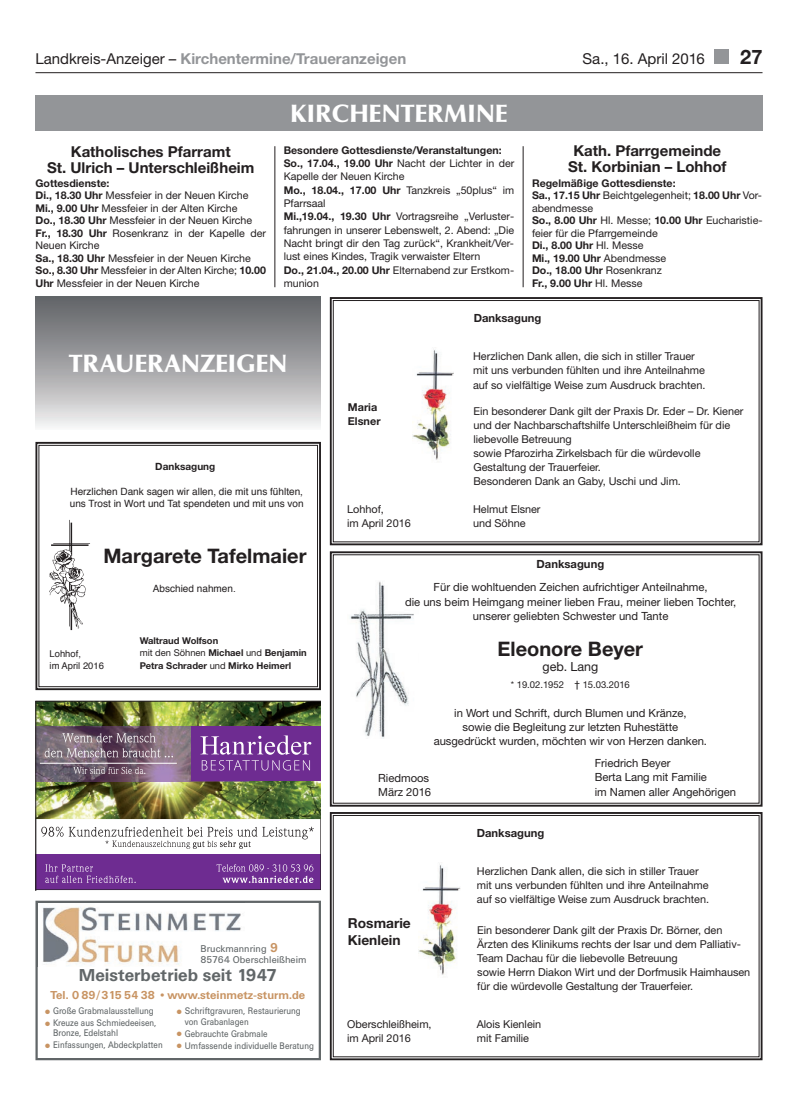
<style>
.page{position:relative;width:798px;height:1117px;background:#fff}
.page>*{position:absolute;margin:0;border:0;box-sizing:border-box;transform-origin:0 0}
.t1{font:900 25px "Optima";color:#fff}
.t2{font:700 20px "Helvetica Neue";color:#231f20}
.t3{font:700 16.88px "Univers BQ";color:#616668}
.t4{font:700 15px/16.2px "Helvetica Neue";color:#231f20;text-align:center}
.t5{font:700 15px "Helvetica Neue";color:#939598}
.t6{font:15px "Helvetica Neue";color:#231f20}
.t7{font:700 13.75px/17.9px "Helvetica Neue";color:#231f20}
.t8{font:12.5px "Helvetica Neue";letter-spacing:-.005em;color:#231f20}
.t9{font:11.25px/14.1px "Helvetica Neue";letter-spacing:-.005em;color:#231f20;text-align:center}
.t10{font:700 11.25px "Univers BQ";color:#c89463}
.t11{font:700 11.25px "Helvetica Neue";color:#231f20}
.t12{font:10.88px/14.1px "Helvetica Neue";letter-spacing:-.005em;color:#231f20}
.t13{font:700 10.88px/14.4px "Helvetica Neue";color:#231f20}
.t14{font:10.62px/12.5px "Helvetica Neue";color:#231f20}
.t15{font:10px/12.5px "Helvetica";color:#231f20}
.t16{font:700 10px "Helvetica Neue";color:#231f20}
.t17{font:9.75px/11.2px "Univers BQ";color:#616668}
.t18{font:9.5px "Helvetica Neue";letter-spacing:-.005em;color:#231f20}
.t19{font:9.38px/10.1px "Univers BQ";color:#616668;scale:.9 1}
.t20{font:700 9.38px/12.5px "Helvetica Neue";color:#231f20}
.t21{font:9.38px/12.5px "Helvetica";color:#231f20}
.s1{font-weight:400;color:#231f20}
.s2{font-weight:700}
.s3{font-weight:400}
.s4{font-weight:700;font-size:12.5px;color:#c89463}
.s5{color:#c89463}
.s6{font-family:"Helvetica";font-size:10px}
</style>
<div class="page">
<div style="left:714px;top:50px;width:14px;height:14px;background:#939598"></div>
<hr style="left:274px;top:146px;width:1px;height:141px;background:#231f20">
<hr style="left:522px;top:146px;width:1px;height:141px;background:#231f20">
<hr style="left:35px;top:72px;width:727px;height:1px;background:#231f20">
<div style="left:35px;top:96px;width:727px;height:35px;background:#939598"></div>
<div style="left:330px;top:811px;width:432px;height:248px;border:2px solid #231f20"></div>
<div style="left:333px;top:815px;width:426px;height:241px;border:1px solid #231f20"></div>
<img style="left:418px;top:865px;width:42px;height:110px">
<img style="left:350px;top:581px;width:64px;height:157px">
<div style="left:330px;top:551px;width:432px;height:255px;border:2px solid #231f20"></div>
<div style="left:330px;top:297px;width:432px;height:248px;border:2px solid #231f20"></div>
<div style="left:333px;top:300px;width:426px;height:242px;border:1px solid #231f20"></div>
<img style="left:412px;top:350px;width:41px;height:110px">
<div style="left:35px;top:900px;width:286px;height:159px;border:2px solid #616668"></div>
<img style="left:37px;top:901px;width:207px;height:65px">
<img style="left:35px;top:700px;width:286px;height:189px">
<div style="left:35px;top:442px;width:286px;height:248px;border:2px solid #231f20"></div>
<div style="left:39px;top:445px;width:279px;height:241px;border:1px solid #231f20"></div>
<img style="left:49px;top:519px;width:41px;height:111px">
<div style="left:35px;top:297px;width:286px;height:132px;background:linear-gradient(to bottom,#5b5d61,#edecec)"></div>
<h3 class="t5" style="left:35px;top:49px;width:372px"><span class="s1">Landkreis-Anzeiger –</span> Kirchentermine/Traueranzeigen</h3>
<h3 class="t6" style="left:582px;top:50px;width:124px">Sa., 16. April 2016</h3>
<h2 class="t2" style="left:740px;top:44px;width:24px">27</h2>
<h1 class="t1" style="left:290px;top:99px;width:219px">KIRCHENTERMINE</h1>
<h3 class="t4" style="left:47px;top:143px;width:209px">Katholisches Pfarramt<br>St. Ulrich – Unterschleißheim</h3>
<p class="t14" style="left:35px;top:176px;width:232px"><span class="s2">Gottesdienste:<br>Di., 18.30 Uhr</span> Messfeier in der Neuen Kirche <span class="s2">Mi., 9.00 Uhr</span> Messfeier in der Alten Kirche<br><span class="s2">Do., 18.30 Uhr</span> Messfeier in der Neuen Kirche <span class="s2">Fr., 18.30 Uhr</span> Rosenkranz in der Kapelle der Neuen Kirche<br><span class="s2">Sa., 18.30 Uhr</span> Messfeier in der Neuen Kirche <span class="s2">So., 8.30 Uhr</span> Messfeier in der Alten Kirche; <span class="s2">10.00<br>Uhr</span> Messfeier in der Neuen Kirche</p>
<p class="t14" style="left:283px;top:143px;width:232px;line-height:13.4px"><span class="s2">Besondere Gottesdienste/Veranstaltungen:<br>So., 17.04., 19.00 Uhr</span> Nacht der Lichter in der Kapelle der Neuen Kirche<br><span class="s2">Mo., 18.04., 17.00 Uhr</span> Tanzkreis „50plus“ im Pfarrsaal<br><span class="s2">Mi.,19.04., 19.30 Uhr</span> Vortragsreihe „Verluster&shy;fahrungen in unserer Lebenswelt, 2. Abend: „Die Nacht bringt dir den Tag zurück“, Krankheit/Ver&shy;lust eines Kindes, Tragik verwaister Eltern<br><span class="s2">Do., 21.04., 20.00 Uhr</span> Elternabend zur Erstkom&shy;munion</p>
<h3 class="t4" style="left:568px;top:142px;width:160px">Kath. Pfarrgemeinde<br>St. Korbinian – Lohhof</h3>
<p class="t14" style="left:532px;top:176px;width:232px"><span class="s2">Regelmäßige Gottesdienste:<br>Sa., 17.15 Uhr</span> Beichtgelegenheit; <span class="s2">18.00 Uhr</span> Vor&shy;abendmesse<br><span class="s2">So., 8.00 Uhr</span> Hl. Messe; <span class="s2">10.00 Uhr</span> Eucharistie&shy;feier für die Pfarrgemeinde<br><span class="s2">Di., 8.00 Uhr</span> Hl. Messe<br><span class="s2">Mi., 19.00 Uhr</span> Abendmesse<br><span class="s2">Do., 18.00 Uhr</span> Rosenkranz<br><span class="s2">Fr., 9.00 Uhr</span> Hl. Messe</p>
<p class="t11" style="left:473px;top:311px;width:69px">Danksagung</p>
<h1 class="t1" style="left:69px;top:349px;width:220px">TRAUERANZEIGEN</h1>
<p class="t16" style="left:155px;top:460px;width:62px">Danksagung</p>
<p class="t15" style="left:70px;top:485px;width:235px">Herzlichen Dank sagen wir allen, die mit uns fühlten, uns Trost in Wort und Tat spendeten und mit uns von</p>
<h2 class="t2" style="left:103px;top:543px;width:204px">Margarete Tafelmaier</h2>
<p class="t15" style="left:153px;top:582px;width:84px">Abschied nahmen.</p>
<p class="t21" style="left:50px;top:647px;width:56px">Lohhof,<br>im April 2016</p>
<p class="t20" style="left:140px;top:634px;width:168px">Waltraud Wolfson<br><span class="s3">mit den Söhnen</span> Michael <span class="s3">und</span> Benjamin<br>Petra Schrader <span class="s3">und</span> Mirko Heimerl</p>
<p class="t17" style="left:200px;top:943px;width:107px">Bruckmannring <span class="s4">9<br></span>85764 Oberschleißheim</p>
<p class="t10" style="left:51px;top:990px;width:256px">Tel. 0 89/315 54 38 • www.steinmetz-sturm.de</p>
<h3 class="t3" style="left:79px;top:968px;width:199px">Meisterbetrieb seit 1947</h3>
<p class="t19" style="left:185px;top:1006px;width:130px;text-indent:-8px"><span class="s5">●</span> Schriftgravuren, Restaurierung von Grabanlagen</p>
<p class="t19" style="left:177px;top:1028px;width:102px"><span class="s5">●</span> Gebrauchte Grabmale</p>
<p class="t19" style="left:177px;top:1040px;width:154px"><span class="s5">●</span> Umfassende individuelle Beratung</p>
<p class="t19" style="left:45px;top:1006px;width:122px"><span class="s5">●</span> Große Grabmalausstellung</p>
<p class="t19" style="left:53px;top:1018px;width:116px;text-indent:-8px"><span class="s5">●</span> Kreuze aus Schmiedeeisen,<br>Bronze, Edelstahl</p>
<p class="t19" style="left:45px;top:1040px;width:132px"><span class="s5">●</span> Einfassungen, Abdeckplatten</p>
<p class="t12" style="left:473px;top:348px;width:234px">Herzlichen Dank allen, die sich in stiller Trauer mit uns verbunden fühlten und ihre Anteilnahme auf so vielfältige Weise zum Ausdruck brachten.</p>
<p class="t13" style="left:348px;top:399px;width:34px">Maria<br>Elsner</p>
<p class="t12" style="left:473px;top:403px;width:271px">Ein besonderer Dank gilt der Praxis Dr. Eder – Dr. Kiener und der Nachbarschaftshilfe Unterschleißheim für die liebevolle Betreuung<br>sowie Pfarozirha Zirkelsbach für die würdevolle Gestaltung der Trauerfeier.<br>Besonderen Dank an Gaby, Uschi und Jim.</p>
<p class="t12" style="left:347px;top:502px;width:65px">Lohhof,<br>im April 2016</p>
<p class="t12" style="left:473px;top:502px;width:69px">Helmut Elsner und Söhne</p>
<p class="t11" style="left:536px;top:557px;width:69px">Danksagung</p>
<p class="t9" style="left:405px;top:579px;width:333px">Für die wohltuenden Zeichen aufrichtiger Anteilnahme,<br>die uns beim Heimgang meiner lieben Frau, meiner lieben Tochter, unserer geliebten Schwester und Tante</p>
<h2 class="t2" style="left:497px;top:636px;width:147px">Eleonore Beyer</h2>
<p class="t8" style="left:542px;top:659px;width:57px">geb. Lang</p>
<p class="t18" style="left:510px;top:679px;width:120px">* 19.02.1952 <span class="s6">†</span> 15.03.2016</p>
<p class="t9" style="left:433px;top:705px;width:275px">in Wort und Schrift, durch Blumen und Kränze,<br>sowie die Begleitung zur letzten Ruhestätte ausgedrückt wurden, möchten wir von Herzen danken.</p>
<p class="t9" style="left:378px;top:770px;width:54px;text-align:left">Riedmoos<br>März 2016</p>
<p class="t11" style="left:476px;top:826px;width:69px">Danksagung</p>
<p class="t9" style="left:594px;top:756px;width:143px;text-align:left">Friedrich Beyer<br>Berta Lang mit Familie<br>im Namen aller Angehörigen</p>
<p class="t12" style="left:476px;top:863px;width:234px">Herzlichen Dank allen, die sich in stiller Trauer mit uns verbunden fühlten und ihre Anteilnahme auf so vielfältige Weise zum Ausdruck brachten.</p>
<p class="t7" style="left:348px;top:913px;width:64px">Rosmarie<br>Kienlein</p>
<p class="t12" style="left:477px;top:922px;width:274px">Ein besonderer Dank gilt der Praxis Dr. Börner, den Ärzten des Klinikums rechts der Isar und dem Palliativ-Team Dachau für die liebevolle Betreuung<br>sowie Herrn Diakon Wirt und der Dorfmusik Haimhausen für die würdevolle Gestaltung der Trauerfeier.</p>
<p class="t12" style="left:347px;top:1016px;width:86px">Oberschleißheim, im April 2016</p>
<p class="t12" style="left:476px;top:1016px;width:66px">Alois Kienlein mit Familie</p>
</div>
